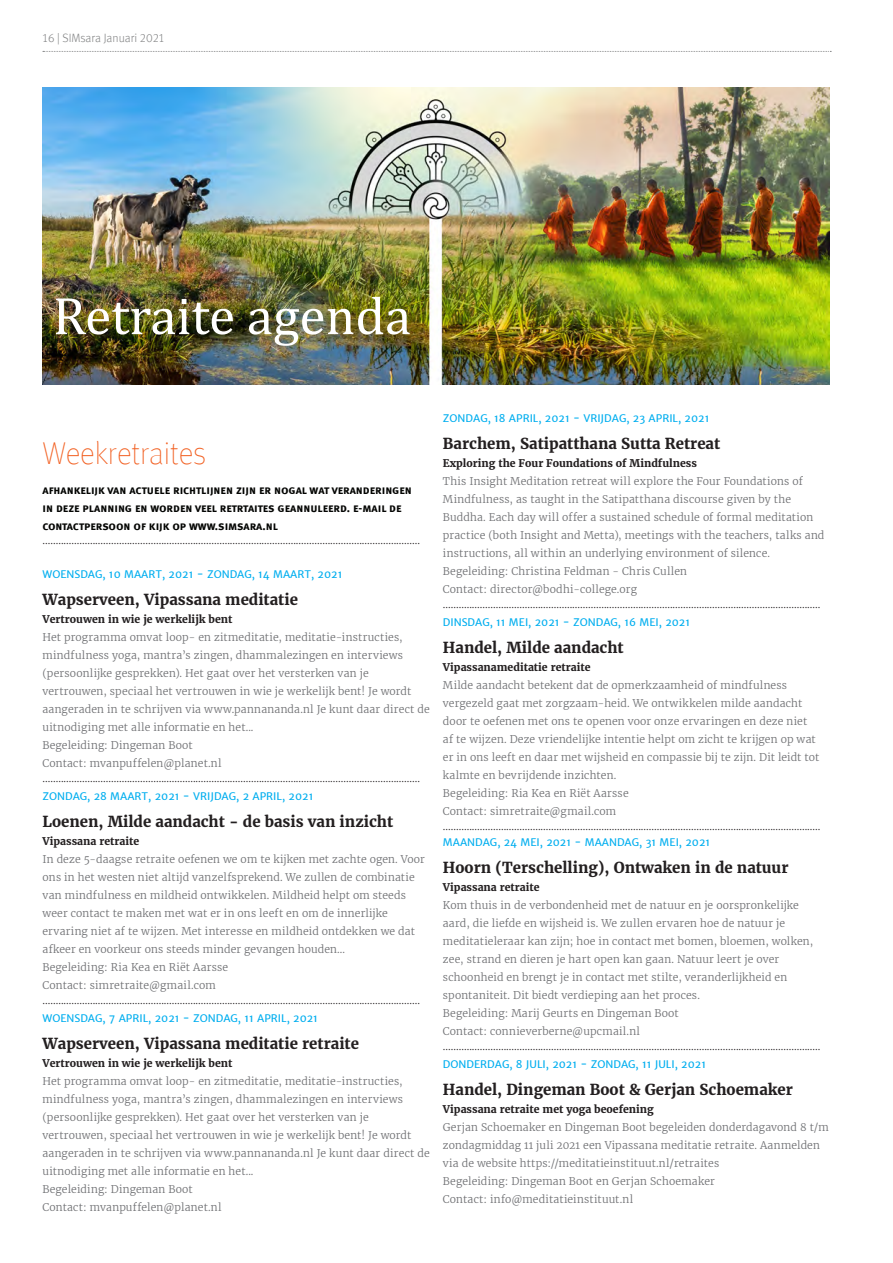
<style>
.page{position:relative;width:893px;height:1263px;background:#fff}
.page>*{position:absolute;margin:0;border:0;box-sizing:border-box;transform-origin:0 0}
.t1{font:53.55px "Cambria";color:#fff}
.t2{font:31.5px "Meta Thin LF";color:#f26123}
.t3{font:700 15px "Merriweather";color:#231f20}
.t4{font:12px "Meta Light LF";color:#231f20}
.t5{font:12px/18px "Meta Bold Caps";color:#040503}
.t6{font:12px "Meta Light LF";color:#838485}
.t7{font:300 10.5px/18px "Merriweather";letter-spacing:.015em;color:#6f7073}
.t8{font:10.5px "Merriweather Sans";color:#00aeef}
.t9{font:700 10.5px "Merriweather";color:#231f20}
</style>
<div class="page">
<svg style="left:43px;top:51px;width:788px;height:1px"></svg>
<img style="left:43px;top:87px;width:786px;height:298px">
<p class="t6" style="left:43px;top:32px;width:124px">16 | SIMsara Januari 2021</p>
<p class="t1" style="left:53px;top:284px;width:360px">Retraite agenda</p>
<p class="t2" style="left:43px;top:436px;width:165px">Weekretraites</p>
<p class="t5" style="left:43px;top:481px;width:371px">afhankelijk van actuele richtlijnen zijn er nogal wat veranderingen in deze planning en worden veel retrtaites geannuleerd. e-mail de contactpersoon of kijk op www.simsara.nl</p>
<p class="t4" style="left:43px;top:533px;width:379px">...............................................................................................................................................</p>
<p class="t8" style="left:43px;top:568px;width:301px">WOENSDAG, 10 MAART, 2021 - ZONDAG, 14 MAART, 2021</p>
<p class="t3" style="left:43px;top:590px;width:257px">Wapserveen, Vipassana meditatie</p>
<p class="t9" style="left:43px;top:613px;width:191px">Vertrouwen in wie je werkelijk bent</p>
<p class="t7" style="left:43px;top:628px;width:389px">Het programma omvat loop- en zitmeditatie, meditatie-instructies, mindfulness yoga, mantra’s zingen, dhammalezingen en interviews (persoonlijke gesprekken). Het gaat over het versterken van je vertrouwen, speciaal het vertrouwen in wie je werkelijk bent! Je wordt aangeraden in te schrijven via www.pannananda.nl Je kunt daar direct de uitnodiging met alle informatie en het...</p>
<p class="t7" style="left:43px;top:736px;width:152px">Begeleiding: Dingeman Boot</p>
<p class="t7" style="left:43px;top:754px;width:180px">Contact: mvanpuffelen@planet.nl</p>
<p class="t4" style="left:43px;top:771px;width:379px">...............................................................................................................................................</p>
<p class="t8" style="left:43px;top:790px;width:272px">ZONDAG, 28 MAART, 2021 - VRIJDAG, 2 APRIL, 2021</p>
<p class="t3" style="left:43px;top:812px;width:352px">Loenen, Milde aandacht - de basis van inzicht</p>
<p class="t9" style="left:43px;top:835px;width:98px">Vipassana retraite</p>
<p class="t7" style="left:43px;top:850px;width:384px">In deze 5-daagse retraite oefenen we om te kijken met zachte ogen. Voor ons in het westen niet altijd vanzelfsprekend. We zullen de combinatie van mindfulness en mildheid ontwikkelen. Mildheid helpt om steeds weer contact te maken met wat er in ons leeft en om de innerlijke ervaring niet af te wijzen. Met interesse en mildheid ontdekken we dat afkeer en voorkeur ons steeds minder gevangen houden...</p>
<p class="t7" style="left:43px;top:958px;width:187px">Begeleiding: Ria Kea en Riët Aarsse</p>
<p class="t7" style="left:43px;top:976px;width:175px">Contact: simretraite@gmail.com</p>
<p class="t4" style="left:43px;top:993px;width:379px">...............................................................................................................................................</p>
<p class="t8" style="left:43px;top:1012px;width:277px">WOENSDAG, 7 APRIL, 2021 - ZONDAG, 11 APRIL, 2021</p>
<p class="t3" style="left:43px;top:1034px;width:318px">Wapserveen, Vipassana meditatie retraite</p>
<p class="t9" style="left:43px;top:1057px;width:191px">Vertrouwen in wie je werkelijk bent</p>
<p class="t7" style="left:43px;top:1072px;width:389px">Het programma omvat loop- en zitmeditatie, meditatie-instructies, mindfulness yoga, mantra’s zingen, dhammalezingen en interviews (persoonlijke gesprekken). Het gaat over het versterken van je vertrouwen, speciaal het vertrouwen in wie je werkelijk bent! Je wordt aangeraden in te schrijven via www.pannananda.nl Je kunt daar direct de uitnodiging met alle informatie en het...</p>
<p class="t7" style="left:43px;top:1180px;width:152px">Begeleiding: Dingeman Boot</p>
<p class="t7" style="left:43px;top:1198px;width:180px">Contact: mvanpuffelen@planet.nl</p>
<p class="t8" style="left:443px;top:411px;width:268px">ZONDAG, 18 APRIL, 2021 - VRIJDAG, 23 APRIL, 2021</p>
<p class="t3" style="left:443px;top:434px;width:279px">Barchem, Satipatthana Sutta Retreat</p>
<p class="t9" style="left:443px;top:457px;width:255px">Exploring the Four Foundations of Mindfulness</p>
<p class="t7" style="left:443px;top:472px;width:383px">This Insight Meditation retreat will explore the Four Foundations of Mindfulness, as taught in the Satipatthana discourse given by the Buddha. Each day will offer a sustained schedule of formal meditation practice (both Insight and Metta), meetings with the teachers, talks and instructions, all within an underlying environment of silence.</p>
<p class="t7" style="left:443px;top:562px;width:246px">Begeleiding: Christina Feldman - Chris Cullen</p>
<p class="t7" style="left:443px;top:580px;width:195px">Contact: director@bodhi-college.org</p>
<p class="t4" style="left:443px;top:597px;width:379px">...............................................................................................................................................</p>
<p class="t8" style="left:443px;top:615px;width:249px">DINSDAG, 11 MEI, 2021 - ZONDAG, 16 MEI, 2021</p>
<p class="t3" style="left:443px;top:638px;width:182px">Handel, Milde aandacht</p>
<p class="t9" style="left:443px;top:661px;width:149px">Vipassanameditatie retraite</p>
<p class="t7" style="left:443px;top:676px;width:378px">Milde aandacht betekent dat de opmerkzaamheid of mindfulness vergezeld gaat met zorgzaam-heid. We ontwikkelen milde aandacht door te oefenen met ons te openen voor onze ervaringen en deze niet af te wijzen. Deze vriendelijke intentie helpt om zicht te krijgen op wat er in ons leeft en daar met wijsheid en compassie bij te zijn. Dit leidt tot kalmte en bevrijdende inzichten.</p>
<p class="t7" style="left:443px;top:784px;width:187px">Begeleiding: Ria Kea en Riët Aarsse</p>
<p class="t7" style="left:443px;top:802px;width:175px">Contact: simretraite@gmail.com</p>
<p class="t4" style="left:443px;top:819px;width:379px">...............................................................................................................................................</p>
<p class="t8" style="left:443px;top:836px;width:269px">MAANDAG, 24 MEI, 2021 - MAANDAG, 31 MEI, 2021</p>
<p class="t3" style="left:443px;top:859px;width:347px">Hoorn (Terschelling), Ontwaken in de natuur</p>
<p class="t9" style="left:443px;top:881px;width:98px">Vipassana retraite</p>
<p class="t7" style="left:443px;top:897px;width:372px">Kom thuis in de verbondenheid met de natuur en je oorspronkelijke aard, die liefde en wijsheid is. We zullen ervaren hoe de natuur je meditatieleraar kan zijn; hoe in contact met bomen, bloemen, wolken, zee, strand en dieren je hart open kan gaan. Natuur leert je over schoonheid en brengt je in contact met stilte, veranderlijkheid en spontaniteit. Dit biedt verdieping aan het proces.</p>
<p class="t7" style="left:443px;top:1005px;width:237px">Begeleiding: Marij Geurts en Dingeman Boot</p>
<p class="t7" style="left:443px;top:1023px;width:199px">Contact: connieverberne@upcmail.nl</p>
<p class="t4" style="left:443px;top:1039px;width:379px">...............................................................................................................................................</p>
<p class="t8" style="left:443px;top:1058px;width:265px">DONDERDAG, 8 JULI, 2021 - ZONDAG, 11 JULI, 2021</p>
<p class="t3" style="left:443px;top:1081px;width:352px">Handel, Dingeman Boot &amp; Gerjan Schoemaker</p>
<p class="t9" style="left:443px;top:1103px;width:212px">Vipassana retraite met yoga beoefening</p>
<p class="t7" style="left:443px;top:1119px;width:387px">Gerjan Schoemaker en Dingeman Boot begeleiden donderdagavond 8 t/m zondagmiddag 11 juli 2021 een Vipassana meditatie retraite. Aanmelden via de website https://meditatieinstituut.nl/retraites</p>
<p class="t7" style="left:443px;top:1173px;width:273px">Begeleiding: Dingeman Boot en Gerjan Schoemaker</p>
<p class="t7" style="left:443px;top:1191px;width:192px">Contact: info@meditatieinstituut.nl</p>
</div>
